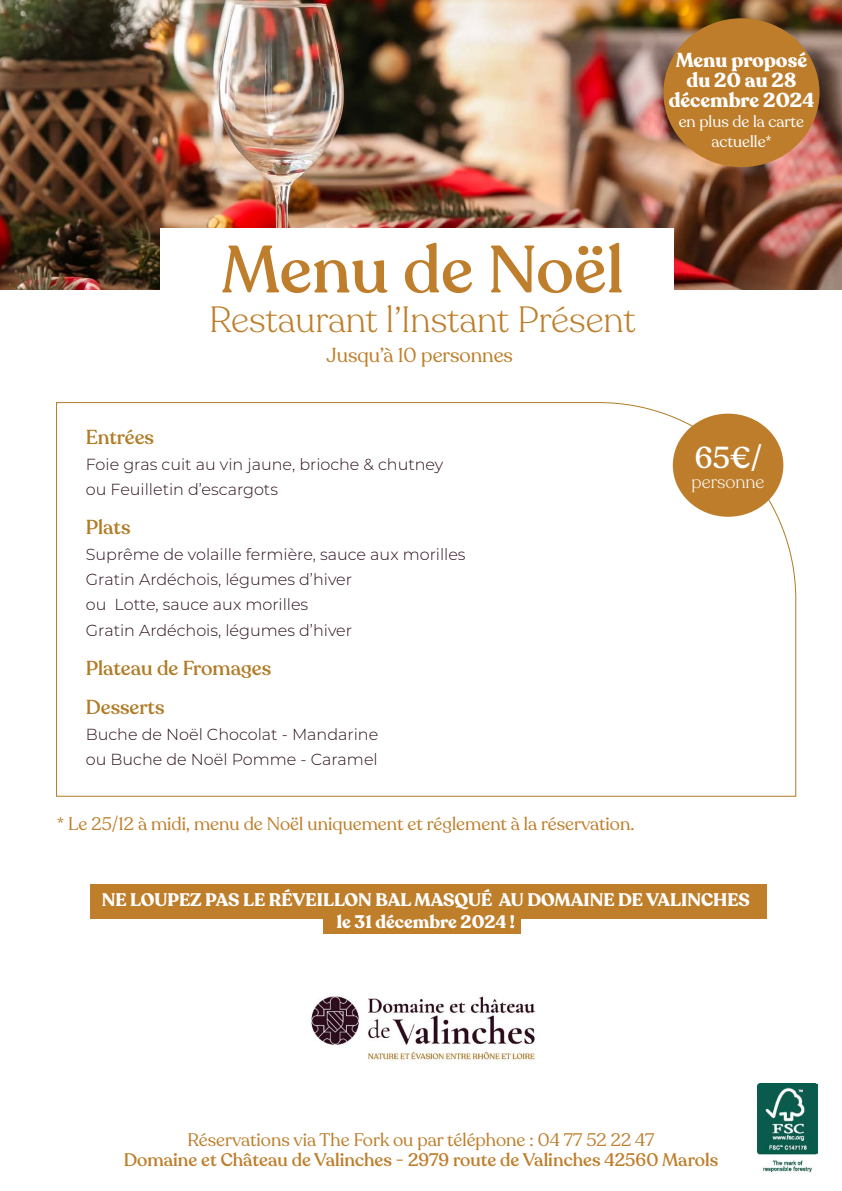
<style>
.page{position:relative;width:842px;height:1191px;background:#fff}
.page>*{position:absolute;margin:0;border:0;box-sizing:border-box;transform-origin:0 0}
.t1{font:500 66px "Recoleta";color:#be7e2b}
.t2{font:300 36px "Recoleta";color:#be7e2b}
.t3{font:500 30px "Recoleta";color:#fff}
.t4{font:500 20px/39.4px "Recoleta";color:#b07c27}
.t5{font:700 20px/20px "Recoleta";color:#fff;text-align:center}
.t6{font:20px "Recoleta";color:#be7e2b}
.t7{font:18px "Recoleta";color:#be7e2b}
.t8{font:700 18px/21.6px "Recoleta";color:#fff;text-align:center}
.t9{font:500 18px "Recoleta";color:#be7e2b}
.t10{font:300 18px "Recoleta";color:#fff}
.t11{font:300 16px/25.4px "Montserrat";color:#2c0e1d}
.t12{font:16px/20px "Recoleta";color:#fff;text-align:center}
</style>
<div class="page">
<svg style="left:56px;top:402px;width:740px;height:394px"></svg>
<img style="left:0;top:0;width:842px;height:290px">
<div style="left:673px;top:413px;width:110px;height:104px;background:#bd7d2b;border-radius:50%"></div>
<div style="left:160px;top:228px;width:513px;height:78px;background:#fff"></div>
<img style="left:311px;top:996px;width:225px;height:66px">
<div style="left:323px;top:912px;width:198px;height:22px;background:#be7e2a"></div>
<div style="left:90px;top:884px;width:677px;height:35px;background:#be7e2a"></div>
<div style="left:663px;top:18px;width:156px;height:149px;background:#bd7d2b;border-radius:50%"></div>
<img style="left:757px;top:1083px;width:60px;height:90px">
<p class="t5" style="left:669px;top:50px;width:147px">Menu proposé du 20 au 28 décembre 2024</p>
<p class="t12" style="left:679px;top:111px;width:127px">en plus de la carte actuelle*</p>
<h1 class="t1" style="left:221px;top:228px;width:404px">Menu de Noël</h1>
<h2 class="t2" style="left:209px;top:298px;width:428px">Restaurant l’Instant Présent</h2>
<p class="t6" style="left:327px;top:342px;width:188px">Jusqu’à 10 personnes</p>
<p class="t4" style="left:86px;top:418px;width:70px">Entrées</p>
<p class="t11" style="left:86px;top:451px;width:359px">Foie gras cuit au vin jaune, brioche &amp; chutney ou Feuilletin d’escargots</p>
<p class="t4" style="left:86px;top:508px;width:46px">Plats</p>
<p class="t11" style="left:86px;top:541px;width:381px">Suprême de volaille fermière, sauce aux morilles Gratin Ardéchois, légumes d’hiver<br>ou Lotte, sauce aux morilles<br>Gratin Ardéchois, légumes d’hiver</p>
<p class="t4" style="left:86px;top:649px;width:187px">Plateau de Fromages<br>Desserts</p>
<p class="t11" style="left:86px;top:721px;width:294px">Buche de Noël Chocolat - Mandarine ou Buche de Noël Pomme - Caramel</p>
<p class="t7" style="left:57px;top:813px;width:579px">* Le 25/12 à midi, menu de Noël uniquement et réglement à la réservation.</p>
<h3 class="t3" style="left:695px;top:439px;width:69px">65€/</h3>
<p class="t10" style="left:692px;top:471px;width:74px">personne</p>
<p class="t8" style="left:102px;top:889px;width:650px">NE LOUPEZ PAS LE RÉVEILLON BAL MASQUÉ AU DOMAINE DE VALINCHES le 31 décembre 2024 !</p>
<p class="t7" style="left:188px;top:1128px;width:468px">Réservations via The Fork ou par téléphone : 04 77 52 22 47</p>
<p class="t9" style="left:124px;top:1148px;width:596px">Domaine et Château de Valinches - 2979 route de Valinches 42560 Marols</p>
</div>
